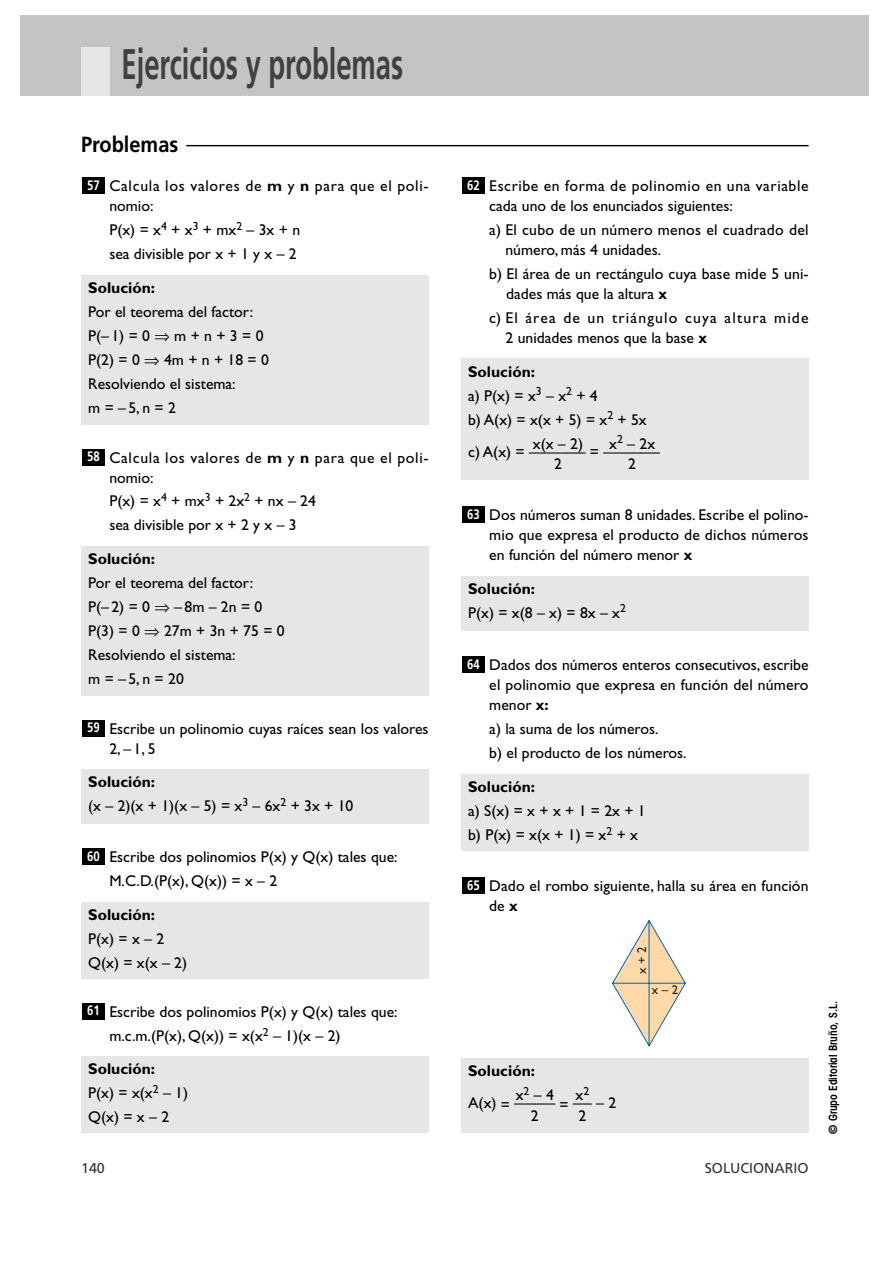
<style>
.page{position:relative;width:893px;height:1263px;background:#fff}
.page>*{position:absolute;margin:0;border:0;box-sizing:border-box;transform-origin:0 0}
.t1{font:700 42.75px "Frutiger";color:#404040;scale:.64 1}
.t2{font:700 21.9px "Frutiger";color:#000;scale:.91 1}
.t3{font:15.6px/24px "Gill Sans";color:#000}
.t4{font:15.6px/20px "Gill Sans";letter-spacing:.045em;color:#000}
.t5{font:15.6px/20px "Gill Sans";letter-spacing:.035em;color:#000}
.t6{font:15.6px/20px "Gill Sans";letter-spacing:.075em;color:#000}
.t7{font:700 15.6px/24px "Gill Sans";color:#000}
.t8{font:15.6px/20px "Gill Sans";letter-spacing:.02em;color:#000}
.t9{font:14.25px "Frutiger";color:#333}
.t10{font:700 13.65px "Frutiger";color:#fff;scale:.83 1}
.t11{font:12.9px "Gill Sans";color:#231f20}
.t12{font:600 condensed 11.4px "Avant Garde";color:#000}
.s1{font-weight:700}
.s2{font-family:"Anaya Math 1"}
.s3{font-weight:400}
</style>
<div class="page">
<div style="left:20px;top:15px;width:849px;height:81px;background:#c4c4c4"></div>
<div style="left:81px;top:47px;width:28px;height:49px;background:#e6e6e6"></div>
<div style="left:461px;top:1058px;width:347px;height:75px;background:#e6e6e6"></div>
<div style="left:462px;top:877px;width:22px;height:17px;background:#000"></div>
<div style="left:461px;top:774px;width:347px;height:77px;background:#e6e6e6"></div>
<div style="left:462px;top:657px;width:22px;height:16px;background:#000"></div>
<div style="left:461px;top:576px;width:347px;height:54px;background:#e6e6e6"></div>
<div style="left:462px;top:507px;width:22px;height:16px;background:#000"></div>
<div style="left:461px;top:359px;width:347px;height:121px;background:#e6e6e6"></div>
<div style="left:462px;top:178px;width:22px;height:16px;background:#000"></div>
<div style="left:81px;top:1056px;width:347px;height:77px;background:#e6e6e6"></div>
<div style="left:82px;top:1003px;width:23px;height:16px;background:#000"></div>
<div style="left:81px;top:902px;width:347px;height:77px;background:#e6e6e6"></div>
<div style="left:82px;top:849px;width:23px;height:16px;background:#000"></div>
<div style="left:81px;top:769px;width:347px;height:55px;background:#e6e6e6"></div>
<div style="left:82px;top:720px;width:23px;height:16px;background:#000"></div>
<div style="left:81px;top:546px;width:347px;height:150px;background:#e6e6e6"></div>
<div style="left:82px;top:449px;width:23px;height:16px;background:#000"></div>
<div style="left:81px;top:275px;width:347px;height:149px;background:#e6e6e6"></div>
<div style="left:82px;top:178px;width:23px;height:16px;background:#000"></div>
<hr style="left:186px;top:145px;width:622px;height:1px;background:#000">
<svg style="left:612px;top:920px;width:73px;height:127px"></svg>
<h1 class="t1" style="left:121px;top:47px;width:442px">Ejercicios y problemas</h1>
<h2 class="t2" style="left:81px;top:136px;width:108px">Problemas</h2>
<p class="t10" style="left:87px;top:180px;width:17px">57</p>
<p class="t4" style="left:109px;top:178px;width:321px">Calcula los valores de <span class="s1">m</span> y <span class="s1">n</span> para que el poli&shy;nomio:</p>
<p class="t3" style="left:109px;top:220px;width:192px">P(x) = x<sup>4</sup> + x<sup>3</sup> + mx<sup>2</sup> – 3x + n sea divisible por x + 1 y x – 2</p>
<p class="t7" style="left:88px;top:277px;width:68px">Solución:</p>
<p class="t3" style="left:88px;top:301px;width:182px">Por el teorema del factor:<br>P(– 1) = 0 <span class="s2">ò</span> m + n + 3 = 0<br>P(2) = 0 <span class="s2">ò</span> 4m + n + 18 = 0<br>Resolviendo el sistema:<br>m = –5,n = 2</p>
<p class="t10" style="left:87px;top:451px;width:17px">58</p>
<p class="t4" style="left:109px;top:449px;width:321px">Calcula los valores de <span class="s1">m</span> y <span class="s1">n</span> para que el poli&shy;nomio:</p>
<p class="t3" style="left:109px;top:491px;width:208px">P(x) = x<sup>4</sup> + mx<sup>3</sup> + 2x<sup>2</sup> + nx – 24 sea divisible por x + 2 y x – 3</p>
<p class="t7" style="left:88px;top:548px;width:68px">Solución:</p>
<p class="t3" style="left:88px;top:572px;width:198px">Por el teorema del factor:<br>P(– 2) = 0 <span class="s2">ò</span> – 8m – 2n = 0<br>P(3) = 0 <span class="s2">ò</span> 27m + 3n + 75 = 0<br>Resolviendo el sistema:<br>m = –5,n = 20</p>
<p class="t10" style="left:87px;top:722px;width:17px">59</p>
<p class="t3" style="left:109px;top:720px;width:321px;line-height:20px">Escribe un polinomio cuyas raíces sean los valores<br>2,–1,5</p>
<p class="t3" style="left:88px;top:772px;width:267px"><span class="s1">Solución:<br></span>(x – 2)(x + 1)(x – 5) = x<sup>3</sup> – 6x<sup>2</sup> + 3x + 10</p>
<p class="t10" style="left:87px;top:851px;width:17px">60</p>
<p class="t3" style="left:109px;top:847px;width:290px">Escribe dos polinomios P(x) y Q(x) tales que:<br>M.C.D.(P(x), Q(x)) = x – 2</p>
<p class="t7" style="left:88px;top:904px;width:68px">Solución:</p>
<p class="t3" style="left:88px;top:928px;width:100px">P(x) = x – 2<br>Q(x) = x(x – 2)</p>
<p class="t10" style="left:87px;top:1005px;width:17px">61</p>
<p class="t3" style="left:109px;top:1001px;width:290px">Escribe dos polinomios P(x) y Q(x) tales que: m.c.m.(P(x), Q(x)) = x(x<sup>2</sup> – 1)(x – 2)</p>
<p class="t3" style="left:88px;top:1059px;width:101px"><span class="s1">Solución:<br></span>P(x) = x(x<sup>2</sup> – 1)<br>Q(x) = x – 2</p>
<p class="t10" style="left:467px;top:180px;width:17px">62</p>
<p class="t5" style="left:489px;top:178px;width:321px">Escribe en forma de polinomio en una variable cada uno de los enunciados siguientes:</p>
<p class="t8" style="left:505px;top:222px;width:304px;text-indent:-16px">a) El cubo de un número menos el cuadrado del número, más 4 unidades.</p>
<p class="t3" style="left:506px;top:266px;width:304px;line-height:20px;text-indent:-17px">b) El área de un rectángulo cuya base mide 5 uni&shy;dades más que la altura <span class="s1">x</span></p>
<p class="t6" style="left:505px;top:310px;width:305px;text-indent:-16px">c) El área de un triángulo cuya altura mide<br>2 unidades menos que la base <span class="s1">x</span></p>
<p class="t7" style="left:468px;top:361px;width:68px">Solución:</p>
<p class="t3" style="left:468px;top:385px;width:131px">a) P(x) = x<sup>3</sup> – x<sup>2</sup> + 4</p>
<p class="t3" style="left:468px;top:409px;width:180px">b) A(x) = x(x + 5) = x<sup>2</sup> + 5x</p>
<p class="t3" style="left:533px;top:433px;width:52px">x(x – 2)</p>
<p class="t3" style="left:609px;top:433px;width:47px">x<sup>2</sup> – 2x</p>
<p class="t3" style="left:554px;top:448px;width:107px;line-height:11.4px;text-indent:-86px">c) A(x) = ——— = ———<br>2</p>
<p class="t3" style="left:628px;top:453px;width:9px">2</p>
<p class="t10" style="left:467px;top:509px;width:17px">63</p>
<p class="t3" style="left:489px;top:507px;width:321px;line-height:20px;text-align:justify">Dos números suman 8 unidades. Escribe el polino&shy;mio que expresa el producto de dichos números en función del número menor <span class="s1">x</span></p>
<p class="t3" style="left:468px;top:578px;width:159px"><span class="s1">Solución:<br></span>P(x) = x(8 – x) = 8x – x<sup>2</sup></p>
<p class="t10" style="left:467px;top:659px;width:17px">64</p>
<p class="t3" style="left:489px;top:657px;width:321px;line-height:20px;text-align:justify">Dados dos números enteros consecutivos, escribe el polinomio que expresa en función del número menor <span class="s1">x:</span></p>
<p class="t3" style="left:489px;top:719px;width:199px">a) la suma de los números.<br>b) el producto de los números.</p>
<p class="t7" style="left:468px;top:776px;width:68px">Solución:</p>
<p class="t3" style="left:468px;top:800px;width:179px">a) S(x) = x + x + 1 = 2x + 1 b) P(x) = x(x + 1) = x<sup>2</sup> + x</p>
<p class="t10" style="left:467px;top:879px;width:17px">65</p>
<p class="t3" style="left:489px;top:877px;width:321px;line-height:20px">Dado el rombo siguiente, halla su área en función de <span class="s1">x</span></p>
<p class="t11" style="left:637px;top:974px;width:29px;rotate:-90deg">x + 2</p>
<p class="t11" style="left:652px;top:985px;width:28px">x – 2</p>
<p class="t7" style="left:515px;top:1060px;width:40px;text-indent:-48px">Solución:<br><span class="s3">x</span><sup>2</sup> <span class="s3">– 4</span></p>
<p class="t3" style="left:575px;top:1084px;width:15px">x<sup>2</sup></p>
<p class="t3" style="left:531px;top:1098px;width:87px;line-height:12.9px;text-indent:-63px">A(x) = ——= — – 2<br>2</p>
<p class="t3" style="left:578px;top:1106px;width:9px">2</p>
<p class="t9" style="left:81px;top:1163px;width:25px">140</p>
<p class="t9" style="left:704px;top:1163px;width:105px">SOLUCIONARIO</p>
<p class="t12" style="left:828px;top:1134px;width:134px;rotate:-90deg">© Grupo Editorial Bruño, S.L.</p>
</div>
